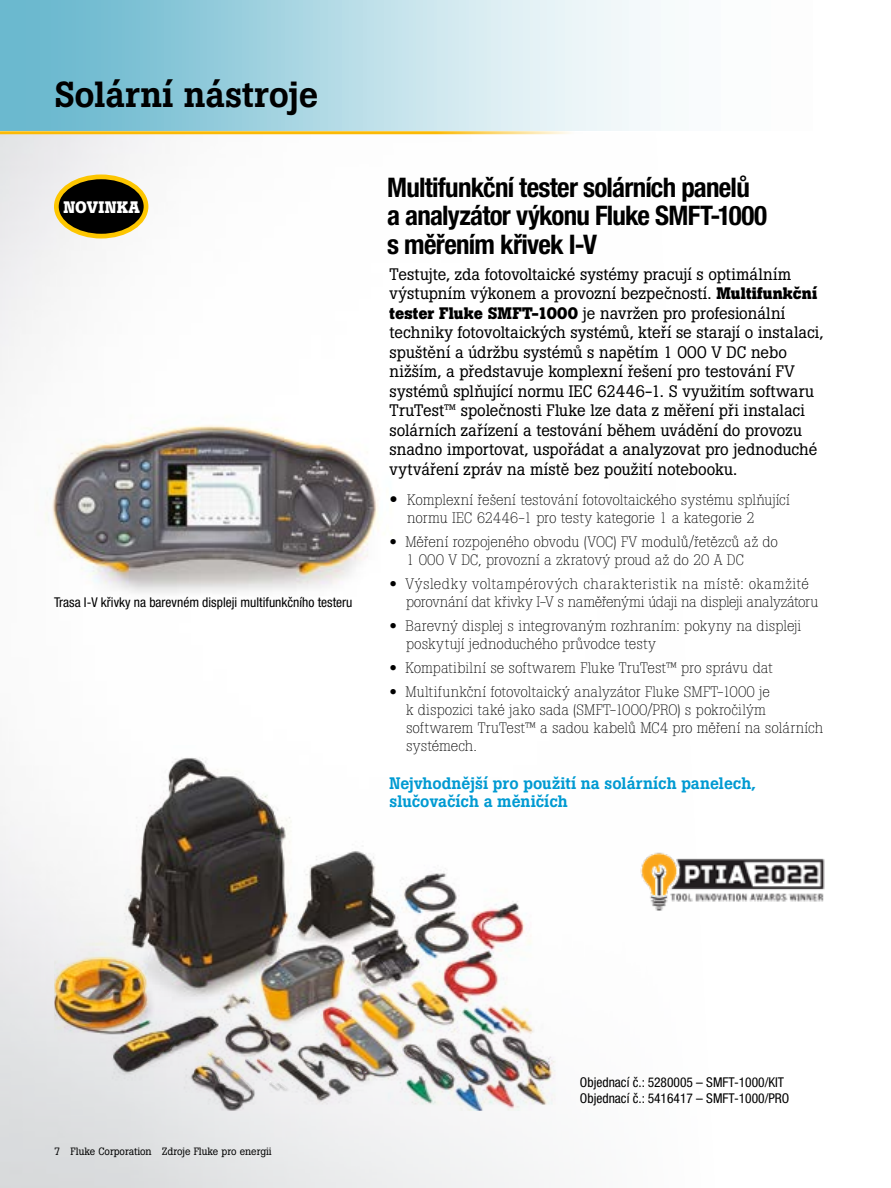
<style>
.page{position:relative;width:891px;height:1188px;background:#fff}
.page>*{position:absolute;margin:0;border:0;box-sizing:border-box;transform-origin:0 0}
.t1{font:500 36px "Boton Pro";letter-spacing:-.005em;color:#000}
.t2{font:700 condensed 27px/28.5px "Helvetica Neue LT Pro";letter-spacing:-.03em;color:#000}
.t3{font:16.5px/19.5px "Boton Pro";color:#000}
.t4{font:500 16.5px/18px "Boton Pro";color:#009ad2}
.t5{font:700 16.5px "Boton Pro";letter-spacing:.02em;color:#fff}
.t6{font:300 15px/18px "Boton Pro";color:#000}
.t7{font:condensed 13.5px/16.2px "Helvetica Neue LT Pro";color:#000}
.t8{font:10.5px "Boton Pro";color:#000}
.s1{font-weight:700}
.s2{font-family:"Helvetica Neue LT Pro";font-weight:100;font-stretch:expanded;font-size:16.5px}
.s3{font-family:"Helvetica Neue LT Pro";font-weight:100;font-stretch:expanded}
</style>
<div class="page">
<img style="left:0;top:134px;width:554px;height:1054px">
<hr style="left:0;top:131px;width:584px;height:3px;background:#fbba07">
<svg style="left:0;top:0;width:650px;height:131px;background:#afd8e4"></svg>
<div style="left:56px;top:177px;width:90px;height:59px;background:#000;border-radius:50%"></div>
<div style="left:54px;top:175px;width:94px;height:64px;border:5px solid #fdc600;border-radius:50%"></div>
<img style="left:54px;top:745px;width:502px;height:365px">
<img style="left:128px;top:758px;width:160px;height:229px">
<img style="left:640px;top:852px;width:185px;height:59px">
<img style="left:35px;top:391px;width:361px;height:221px">
<h1 class="t1" style="left:54px;top:71px;width:266px">Solární nástroje</h1>
<p class="t5" style="left:64px;top:197px;width:78px">NOVINKA</p>
<p class="t7" style="left:54px;top:594px;width:300px">Trasa I-V křivky na barevném displeji multifunkčního testeru</p>
<h2 class="t2" style="left:387px;top:173px;width:381px">Multifunkční tester solárních panelů a analyzátor výkonu Fluke SMFT‑1000 s měřením křivek I‑V</h2>
<p class="t3" style="left:390px;top:264px;width:435px">Testujte, zda fotovoltaické systémy pracují s optimálním výstupním výkonem a provozní bezpečností. <span class="s1">Multifunkční tester Fluke SMFT‑1000</span> je navržen pro profesionální techniky fotovoltaických systémů, kteří se starají o instalaci, spuštění a údržbu systémů s napětím 1 000 V DC nebo nižším, a představuje komplexní řešení pro testování FV systémů splňující normu IEC 62446‑1. S využitím softwaru TruTest™ společnosti Fluke lze data z měření při instalaci solárních zařízení a testování během uvádění do provozu snadno importovat, uspořádat a analyzovat pro jednoduché vytváření zpráv na místě bez použití notebooku.</p>
<p class="t6" style="left:407px;top:491px;width:384px;text-indent:-18px"><span class="s2">•</span> Komplexní řešení testování fotovoltaického systému splňující normu IEC 62446‑1 pro testy kategorie 1 a kategorie 2</p>
<p class="t6" style="left:406px;top:533px;width:373px;text-indent:-16px"><span class="s3">•</span> Měření rozpojeného obvodu (VOC) FV modulů/řetězců až do<br>1 000 V DC, provozní a zkratový proud až do 20 A DC</p>
<p class="t6" style="left:406px;top:575px;width:414px;text-indent:-16px"><span class="s3">•</span> Výsledky voltampérových charakteristik na místě: okamžité porovnání dat křivky I‑V s naměřenými údaji na displeji analyzátoru</p>
<p class="t6" style="left:406px;top:617px;width:397px;text-indent:-16px"><span class="s3">•</span> Barevný displej s integrovaným rozhraním: pokyny na displeji poskytují jednoduchého průvodce testy</p>
<p class="t6" style="left:390px;top:659px;width:385px"><span class="s3">•</span> Kompatibilní se softwarem Fluke TruTest™ pro správu dat</p>
<p class="t6" style="left:406px;top:683px;width:419px;text-indent:-16px"><span class="s3">•</span> Multifunkční fotovoltaický analyzátor Fluke SMFT‑1000 je<br>k dispozici také jako sada (SMFT‑1000/PRO) s pokročilým softwarem TruTest™ a sadou kabelů MC4 pro měření na solárních systémech.</p>
<p class="t4" style="left:390px;top:774px;width:368px">Nejvhodnější pro použití na solárních panelech, slučovačích a měničích</p>
<p class="t8" style="left:54px;top:1145px;width:219px">7 Fluke Corporation Zdroje Fluke pro energii</p>
<p class="t7" style="left:580px;top:1074px;width:211px">Objednací č.: 5280005 – SMFT‑1000/KIT<br>Objednací č.: 5416417 – SMFT‑1000/PRO</p>
</div>
